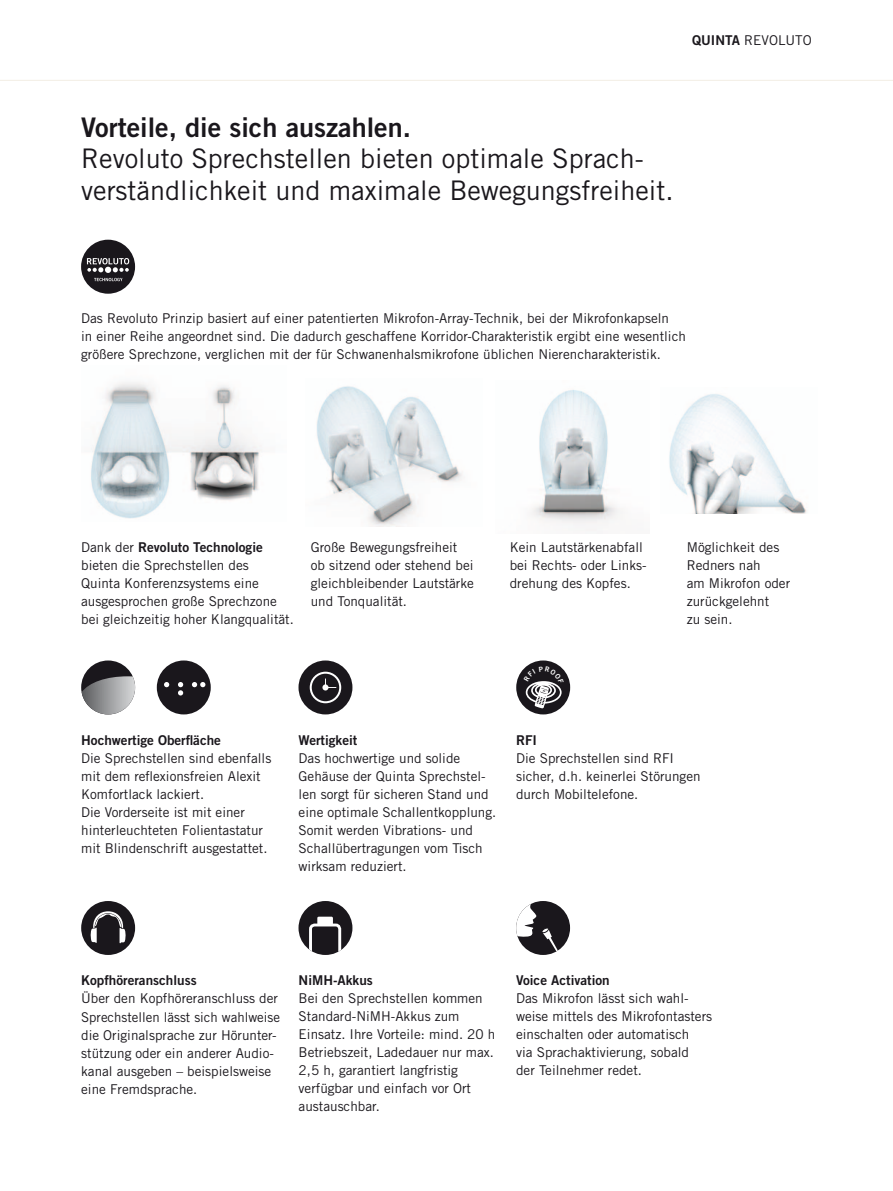
<style>
.page{position:relative;width:893px;height:1191px;background:#fff}
.page>*{position:absolute;margin:0;border:0;box-sizing:border-box;transform-origin:0 0}
.t1{font:27px/31.5px "Trade Gothic LT Std";color:#1a171c}
.t2{font:27px "Trade Gothic LT Std Bd 2";color:#1a171c}
.t3{font:13.5px/18px "Trade Gothic LT Std";color:#1a171c}
.t4{font:13.5px "Trade Gothic LT Std Bd 2";color:#1a171c}
.s1{font-family:"Trade Gothic LT Std Bd 2"}
.s2{font-family:"Trade Gothic LT Std"}
</style>
<div class="page">
<svg style="left:81px;top:240px;width:54px;height:54px"></svg>
<hr style="left:0;top:80px;width:893px;height:1px;background:#f3eee4">
<div style="left:516px;top:660px;width:54px;height:54px;background:#1a171c;border-radius:50%"></div>
<div style="left:298px;top:660px;width:54px;height:54px;background:#1a171c;border-radius:50%"></div>
<svg style="left:310px;top:671px;width:31px;height:32px"></svg>
<div style="left:81px;top:660px;width:54px;height:54px;background:#1a171c;border-radius:50%"></div>
<svg style="left:82px;top:676px;width:53px;height:38px"></svg>
<div style="left:157px;top:660px;width:54px;height:54px;background:#1a171c;border-radius:50%"></div>
<svg style="left:164px;top:682px;width:5px;height:5px"></svg>
<svg style="left:178px;top:682px;width:5px;height:13px"></svg>
<svg style="left:192px;top:682px;width:13px;height:5px"></svg>
<div style="left:516px;top:901px;width:54px;height:54px;background:#1a171c;border-radius:50%"></div>
<svg style="left:516px;top:901px;width:42px;height:54px"></svg>
<div style="left:298px;top:901px;width:54px;height:54px;background:#1a171c;border-radius:50%"></div>
<svg style="left:309px;top:923px;width:32px;height:32px"></svg>
<div style="left:317px;top:916px;width:16px;height:9px;background:#fff;border-radius:2px"></div>
<div style="left:81px;top:901px;width:54px;height:54px;background:#1a171c;border-radius:50%"></div>
<svg style="left:91px;top:911px;width:35px;height:32px"></svg>
<img style="left:317px;top:386px;width:145px;height:140px">
<img style="left:91px;top:382px;width:171px;height:137px">
<img style="left:531px;top:390px;width:89px;height:141px">
<img style="left:669px;top:394px;width:138px;height:119px">
<svg style="left:524px;top:666px;width:40px;height:42px"></svg>
<p class="t3" style="left:692px;top:31px;width:121px"><span class="s1">Quinta</span> revoluto</p>
<h1 class="t2" style="left:81px;top:110px;width:331px">Vorteile, die sich auszahlen.</h1>
<h1 class="t1" style="left:81px;top:143px;width:594px">Revoluto Sprechstellen bieten optimale Sprach&shy;verständlichkeit und maximale Bewegungsfreiheit.</h1>
<p class="t3" style="left:81px;top:309px;width:606px">Das Revoluto Prinzip basiert auf einer patentierten Mikrofon-Array-Technik, bei der Mikrofonkapseln<br>in einer Reihe angeordnet sind. Die dadurch geschaffene Korridor-Charakteristik ergibt eine wesentlich größere Sprechzone, verglichen mit der für Schwanenhalsmikrofone üblichen N ierencharakteristik.</p>
<p class="t4" style="left:81px;top:538px;width:183px"><span class="s2">Dank der</span> Revoluto Technologie</p>
<p class="t3" style="left:81px;top:556px;width:214px">bieten die Sprechstellen des<br>Quinta Konferenzsystems eine ausgesprochen große Sprechzone bei gleichzeitig hoher Klangqualität.</p>
<p class="t3" style="left:311px;top:538px;width:165px">Große Bewegungsfreiheit ob sitzend oder stehend bei gleichbleibender Lautstärke und Tonqualität.</p>
<p class="t3" style="left:510px;top:538px;width:138px">Kein Lautstärkenabfall bei Rechts- oder Links&shy;drehung des Kopfes.</p>
<p class="t3" style="left:687px;top:538px;width:105px">Möglichkeit des<br>Redners nah<br>am Mikrofon oder zurückgelehnt<br>zu sein.</p>
<p class="t4" style="left:81px;top:731px;width:141px">Hochwertige Oberfläche</p>
<p class="t3" style="left:81px;top:749px;width:192px">Die Sprechstellen sind ebenfalls mit dem reflexionsfreien Alexit<br>Komfortlack lackiert.<br>Die Vorderseite ist mit einer hinterleuchteten Folientastatur mit Blindenschrift ausgestattet.</p>
<p class="t4" style="left:299px;top:731px;width:60px">Wertigkeit</p>
<p class="t3" style="left:299px;top:749px;width:199px">Das hochwertige und solide<br>Gehäuse der Quinta Sprechstel&shy;len sorgt für sicheren Stand und eine optimale Schallentkopplung.<br>Somit werden Vibrations- und<br>Schallübertragungen vom Tisch wirksam reduziert.</p>
<p class="t4" style="left:516px;top:731px;width:20px">RFI</p>
<p class="t3" style="left:516px;top:748px;width:186px">Die Sprechstellen sind RFI sicher, d.h. keinerlei Störungen durch Mobiltelefone.</p>
<p class="t4" style="left:81px;top:972px;width:117px">Kopfhöreranschluss</p>
<p class="t3" style="left:81px;top:989px;width:200px">Über den Kopfhöreranschluss der<br>Sprechstellen lässt sich wahlweise die Originalsprache zur Hörunter&shy;stützung oder ein anderer Audio&shy;kanal ausgeben – beispielsweise eine Fremdsprache.</p>
<p class="t4" style="left:299px;top:972px;width:76px">N iMH -Akkus</p>
<p class="t3" style="left:299px;top:989px;width:198px">Bei den Sprechstellen kommen<br>Standard-N iMH-Akkus zum<br>Einsatz. Ihre Vorteile: mind. 20 h<br>Betriebszeit, Ladedauer nur max.<br>2,5 h, garantiert langfristig verfügbar und einfach vor Ort austauschbar.</p>
<p class="t4" style="left:516px;top:972px;width:95px">Voice Activation</p>
<p class="t3" style="left:516px;top:989px;width:198px">Das Mikrofon lässt sich wahl&shy;weise mittels des Mikrofontasters einschalten oder automatisch<br>via Sprachaktivierung, sobald<br>der Teilnehmer redet.</p>
</div>
